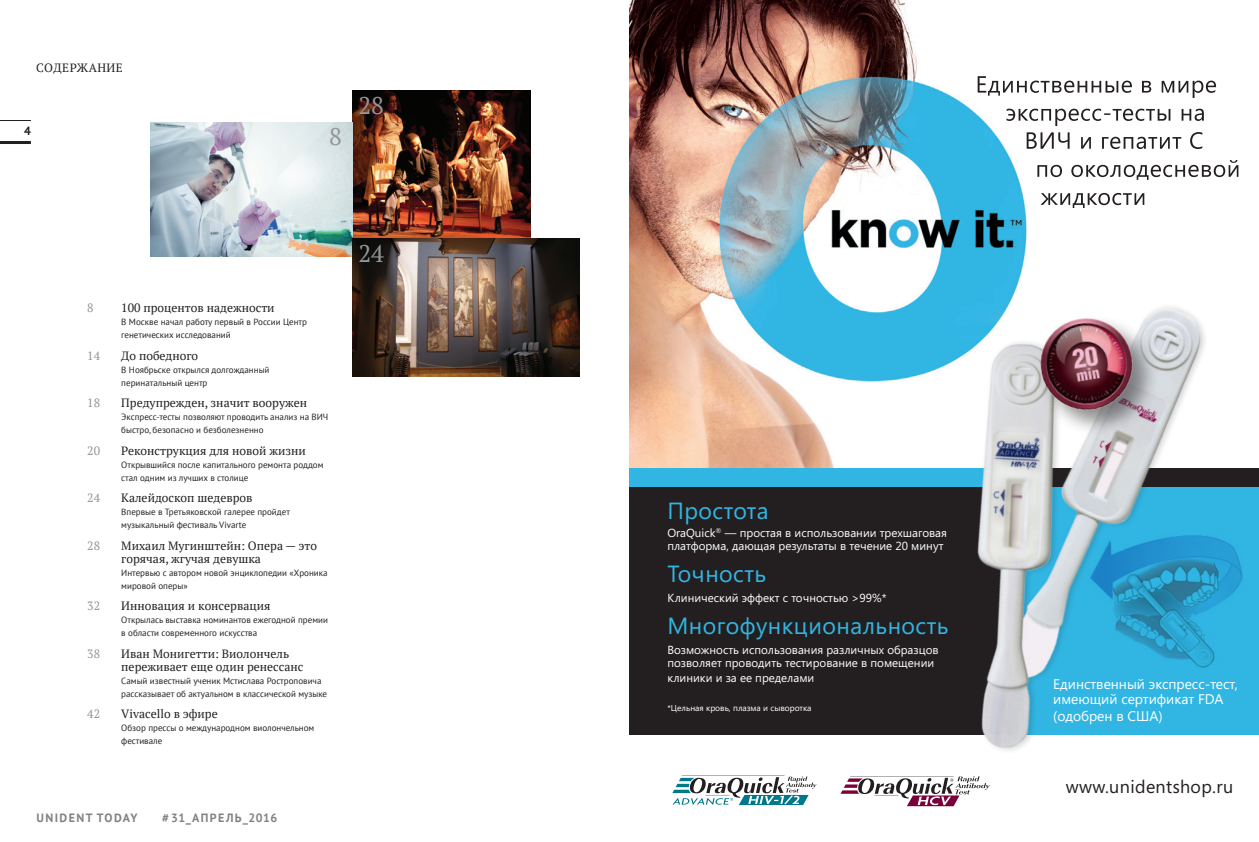
<style>
.page{position:relative;width:1259px;height:842px;background:#fff}
.page>*{position:absolute;margin:0;border:0;box-sizing:border-box;transform-origin:0 0}
.t1{font:24px "PT Serif";color:#939598}
.t2{font:23.4px "Segoe";letter-spacing:.02em;color:#31b6e4}
.t3{font:18px "Segoe";letter-spacing:.02em;color:#231f20}
.t4{font:14px/15px "Segoe";color:#fff}
.UD-Today_txt{font:12px/13px "PT Serif";color:#231f20}
.UD-Today_txt-2{font:700 12px "PT Sans";letter-spacing:.12em;color:#808285}
.t5{font:12px "PT Serif";color:#939598}
.UD-Today_txt-3{font:12px "PT Serif";letter-spacing:.04em;color:#231f20}
.UD-Today_txt-4{font:700 12px "PT Sans";color:#231f20}
.t6{font:11.7px/12.8px "Segoe";color:#fff}
.t7{font:9px/13px "PT Sans";color:#231f20}
.t8{font:8.5px "Segoe";color:#fff}
</style>
<div class="page">
<hr style="left:0;top:141px;width:31px;height:3px;background:#231f20">
<hr style="left:0;top:120px;width:31px;height:1px;background:#231f20">
<img style="left:352px;top:90px;width:178px;height:148px">
<img style="left:151px;top:123px;width:201px;height:133px">
<img style="left:352px;top:238px;width:228px;height:138px">
<img style="left:629px;top:0;width:408px;height:468px">
<div style="left:629px;top:475px;width:388px;height:260px;background:#231f20"></div>
<div style="left:629px;top:468px;width:397px;height:18px;background:#31b6e4"></div>
<img style="left:731px;top:209px;width:528px;height:598px">
<div style="left:1037px;top:314px;width:123px;height:123px;background:#231f20;opacity:.5"></div>
<img style="left:1030px;top:307px;width:113px;height:114px">
<hr style="left:682px;top:775px;width:102px;height:1px;background:#231f20">
<svg style="left:672px;top:776px;width:144px;height:29px"></svg>
<svg style="left:840px;top:776px;width:150px;height:30px"></svg>
<svg style="left:1040px;top:193px;width:104px;height:15px"></svg>
<svg style="left:1037px;top:160px;width:201px;height:20px"></svg>
<svg style="left:1026px;top:132px;width:176px;height:17px"></svg>
<svg style="left:1006px;top:109px;width:197px;height:17px"></svg>
<svg style="left:977px;top:76px;width:239px;height:22px"></svg>
<p class="UD-Today_txt-3" style="left:36px;top:60px;width:88px">СОДЕРЖАНИЕ</p>
<p class="UD-Today_txt-4" style="left:24px;top:123px;width:8px">4</p>
<p class="t1" style="left:329px;top:121px;width:14px">8</p>
<p class="t1" style="left:358px;top:90px;width:27px">28</p>
<p class="t5" style="left:87px;top:300px;width:8px">8</p>
<p class="UD-Today_txt" style="left:121px;top:301px;width:155px">100 процентов надежности</p>
<p class="t7" style="left:121px;top:315px;width:187px">В Москве начал работу первый в России Центр генетических исследований</p>
<p class="t5" style="left:87px;top:347px;width:14px">14</p>
<p class="UD-Today_txt" style="left:121px;top:349px;width:78px">До победного</p>
<p class="t7" style="left:121px;top:363px;width:150px">В Ноябрьске открылся долгожданный перинатальный центр</p>
<p class="t5" style="left:87px;top:395px;width:14px">18</p>
<p class="UD-Today_txt" style="left:121px;top:396px;width:187px">Предупрежден, значит вооружен</p>
<p class="t7" style="left:121px;top:410px;width:209px">Экспресс-тесты позволяют проводить анализ на ВИЧ быстро, безопасно и безболезненно</p>
<p class="t5" style="left:87px;top:442px;width:14px">20</p>
<p class="UD-Today_txt" style="left:121px;top:444px;width:186px">Реконструкция для новой жизни</p>
<p class="t7" style="left:121px;top:458px;width:204px">Открывшийся после капитального ремонта роддом стал одним из лучших в столице</p>
<p class="t5" style="left:87px;top:490px;width:14px">24</p>
<p class="UD-Today_txt" style="left:121px;top:491px;width:133px">Калейдоскоп шедевров</p>
<p class="t7" style="left:121px;top:505px;width:170px">Впервые в Третьяковской галерее пройдет музыкальный фестиваль Vivarte</p>
<p class="t5" style="left:87px;top:537px;width:14px">28</p>
<p class="UD-Today_txt" style="left:121px;top:539px;width:197px">Михаил Мугинштейн: Опера — это горячая, жгучая девушка</p>
<p class="t7" style="left:121px;top:566px;width:208px">Интервью с автором новой энциклопедии «Хроника мировой оперы»</p>
<p class="t5" style="left:87px;top:598px;width:14px">32</p>
<p class="UD-Today_txt" style="left:121px;top:599px;width:151px">Инновация и консервация</p>
<p class="t7" style="left:121px;top:613px;width:208px">Открылась выставка номинантов ежегодной премии в области современного искусства</p>
<p class="t5" style="left:87px;top:645px;width:14px">38</p>
<p class="UD-Today_txt" style="left:121px;top:647px;width:184px">Иван Монигетти: Виолончель переживает еще один ренессанс</p>
<p class="t7" style="left:121px;top:674px;width:207px">Самый известный ученик Мстислава Ростроповича рассказывает об актуальном в классической музыке</p>
<p class="t5" style="left:87px;top:706px;width:14px">42</p>
<p class="UD-Today_txt" style="left:121px;top:707px;width:98px">Vivacello в эфире</p>
<p class="t7" style="left:121px;top:721px;width:195px">Обзор прессы о международном виолончельном фестивале</p>
<p class="UD-Today_txt-2" style="left:36px;top:810px;width:103px">UNIDENT TODAY</p>
<p class="UD-Today_txt-2" style="left:162px;top:810px;width:117px"># 31_АПРЕЛЬ_2016</p>
<p class="t1" style="left:358px;top:238px;width:27px">24</p>
<p class="t2" style="left:667px;top:495px;width:103px">Простота</p>
<p class="t6" style="left:667px;top:526px;width:281px">OraQuick<sup>®</sup> — простая в использовании трехшаговая платформа, дающая результаты в течение 20 минут</p>
<p class="t2" style="left:667px;top:558px;width:100px">Точность</p>
<p class="t6" style="left:667px;top:591px;width:221px">Клинический эффект с точностью &gt;99%*</p>
<p class="t2" style="left:667px;top:610px;width:283px">Многофункциональность</p>
<p class="t6" style="left:667px;top:643px;width:273px">Возможность использования различных образцов позволяет проводить тестирование в помещении</p>
<p class="t6" style="left:667px;top:671px;width:148px">клиники и за ее пределами</p>
<p class="t8" style="left:667px;top:702px;width:146px">*Цельная кровь, плазма и сыворотка</p>
<p class="t4" style="left:1053px;top:676px;width:186px">Единственный экспресс-тест, имеющий сертификат FDA</p>
<p class="t4" style="left:1053px;top:708px;width:111px">(одобрен в США)</p>
<p class="t3" style="left:1065px;top:774px;width:169px">www.unidentshop.ru</p>
</div>
